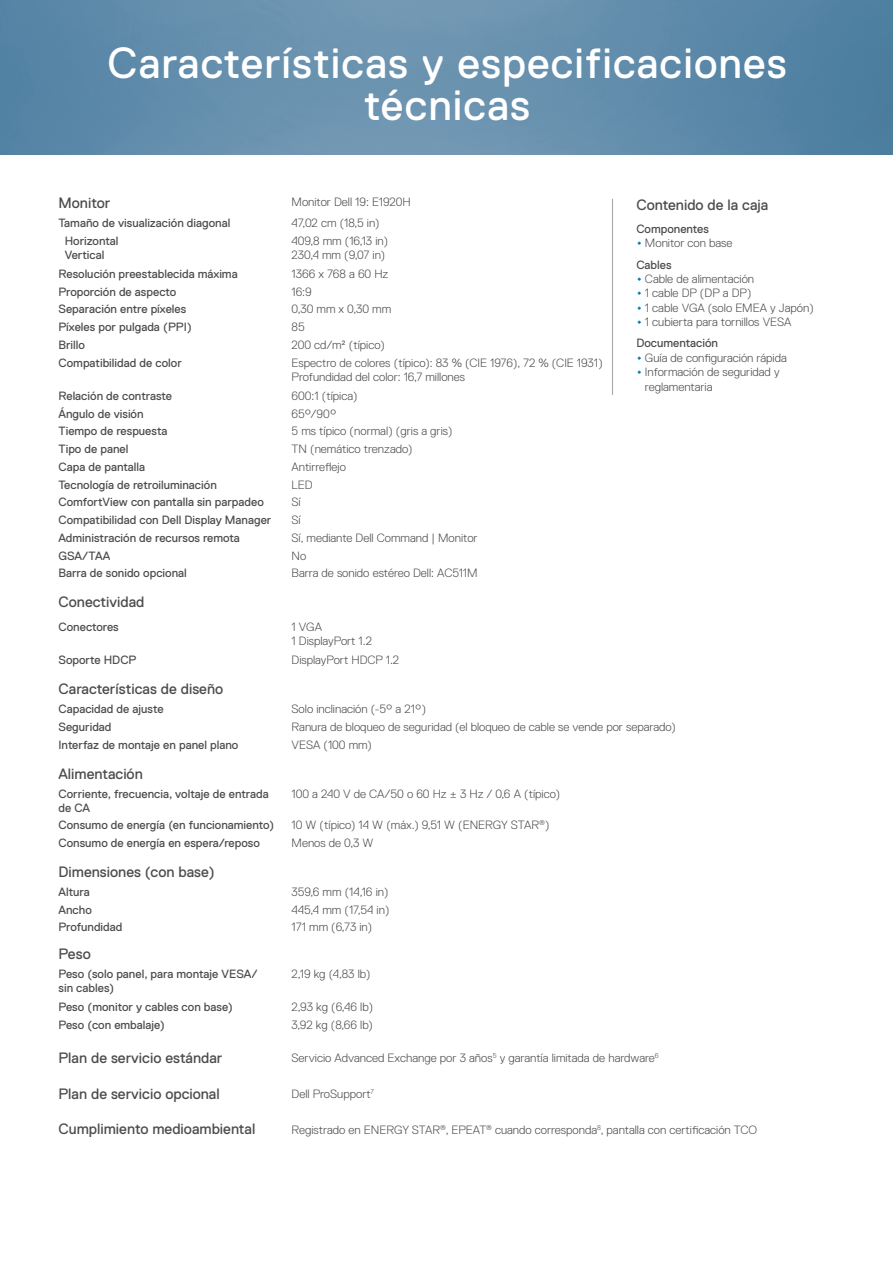
<style>
.page{position:relative;width:893px;height:1263px;background:#fff}
.page>*{position:absolute;margin:0;border:0;box-sizing:border-box;transform-origin:0 0}
.t1{font:43.5px/42px "Dell Replica";letter-spacing:.025em;color:#fff;text-align:center}
.t2{font:15px "Dell Replica";color:#4b4c4d}
.Spec_body{font:300 12px/14.4px "Dell Replica";color:#4b4c4d}
.Spec_body-2{font:12px/14.4px "Dell Replica";color:#4b4c4d}
.What_s_in_the_box{font:12px "Dell Replica";color:#4b4c4d}
.s1{font-weight:400;font-size:15px;color:#007bc2}
</style>
<div class="page">
<hr style="left:612px;top:199px;width:1px;height:196px;background:#a8a9ad">
<img style="left:0;top:0;width:893px;height:155px">
<p class="t1" style="left:108px;top:42px;width:681px">Características y especificaciones técnicas</p>
<p class="t2" style="left:59px;top:195px;width:53px">Monitor</p>
<p class="Spec_body" style="left:292px;top:195px;width:121px">Monitor Dell 19: E1920H</p>
<p class="Spec_body-2" style="left:59px;top:216px;width:173px">Tamaño de visualización diagonal</p>
<p class="Spec_body" style="left:292px;top:216px;width:90px">47,02 cm (18,5 in)</p>
<p class="Spec_body-2" style="left:65px;top:234px;width:55px">Horizontal</p>
<p class="Spec_body-2" style="left:65px;top:248px;width:41px">Vertical</p>
<p class="t2" style="left:636px;top:197px;width:133px">Contenido de la caja</p>
<p class="What_s_in_the_box" style="left:636px;top:222px;width:74px">Componentes</p>
<p class="Spec_body" style="left:636px;top:236px;width:98px"><span class="s1">•</span> Monitor con base</p>
<p class="What_s_in_the_box" style="left:636px;top:258px;width:37px">Cables</p>
<p class="Spec_body" style="left:636px;top:272px;width:119px"><span class="s1">•</span> Cable de alimentación</p>
<p class="Spec_body" style="left:636px;top:286px;width:117px"><span class="s1">•</span> 1 cable DP (DP a DP)</p>
<p class="Spec_body" style="left:636px;top:300px;width:179px"><span class="s1">•</span> 1 cable VGA (solo EMEA y Japón)</p>
<p class="Spec_body" style="left:636px;top:315px;width:157px"><span class="s1">•</span> 1 cubierta para tornillos VESA</p>
<p class="What_s_in_the_box" style="left:636px;top:336px;width:83px">Documentación</p>
<p class="Spec_body" style="left:636px;top:350px;width:152px"><span class="s1">•</span> Guía de configuración rápida</p>
<p class="Spec_body" style="left:645px;top:365px;width:136px;text-indent:-9px"><span class="s1">•</span> Información de seguridad y reglamentaria</p>
<p class="Spec_body" style="left:292px;top:234px;width:98px">409,8 mm (16,13 in)</p>
<p class="Spec_body" style="left:292px;top:248px;width:95px">230,4 mm (9,07 in)</p>
<p class="Spec_body-2" style="left:59px;top:267px;width:181px">Resolución preestablecida máxima</p>
<p class="Spec_body" style="left:292px;top:267px;width:98px">1366 x 768 a 60 Hz</p>
<p class="Spec_body-2" style="left:59px;top:284px;width:119px">Proporción de aspecto</p>
<p class="Spec_body" style="left:292px;top:284px;width:22px">16:9</p>
<p class="Spec_body-2" style="left:59px;top:302px;width:129px">Separación entre píxeles</p>
<p class="Spec_body" style="left:292px;top:302px;width:101px">0,30 mm x 0,30 mm</p>
<p class="Spec_body-2" style="left:59px;top:320px;width:135px">Píxeles por pulgada (PPI)</p>
<p class="Spec_body" style="left:292px;top:320px;width:15px">85</p>
<p class="Spec_body-2" style="left:59px;top:338px;width:28px">Brillo</p>
<p class="Spec_body" style="left:292px;top:338px;width:95px">200 cd/m² (típico)</p>
<p class="Spec_body-2" style="left:59px;top:355px;width:125px">Compatibilidad de color</p>
<p class="Spec_body" style="left:292px;top:355px;width:313px">Espectro de colores (típico): 83 % (CIE 1976), 72 % (CIE 1931)</p>
<p class="Spec_body" style="left:292px;top:370px;width:175px">Profundidad del color: 16,7 millones</p>
<p class="Spec_body-2" style="left:59px;top:388px;width:115px">Relación de contraste</p>
<p class="Spec_body" style="left:292px;top:388px;width:67px">600:1 (típica)</p>
<p class="Spec_body-2" style="left:59px;top:406px;width:87px">Ángulo de visión</p>
<p class="Spec_body" style="left:292px;top:406px;width:47px">65°/90°</p>
<p class="Spec_body-2" style="left:59px;top:424px;width:110px">Tiempo de respuesta</p>
<p class="Spec_body" style="left:292px;top:424px;width:162px">5 ms típico (normal) (gris a gris)</p>
<p class="Spec_body-2" style="left:59px;top:442px;width:71px">Tipo de panel</p>
<p class="Spec_body" style="left:292px;top:442px;width:123px">TN (nemático trenzado)</p>
<p class="Spec_body-2" style="left:59px;top:460px;width:88px">Capa de pantalla</p>
<p class="Spec_body" style="left:292px;top:460px;width:56px">Antirreflejo</p>
<p class="Spec_body-2" style="left:59px;top:477px;width:160px">Tecnología de retroiluminación</p>
<p class="Spec_body" style="left:292px;top:477px;width:22px">LED</p>
<p class="Spec_body-2" style="left:59px;top:495px;width:207px">ComfortView con pantalla sin parpadeo</p>
<p class="Spec_body" style="left:292px;top:495px;width:11px">Sí</p>
<p class="Spec_body-2" style="left:59px;top:513px;width:214px">Compatibilidad con Dell Display Manager</p>
<p class="Spec_body" style="left:292px;top:513px;width:11px">Sí</p>
<p class="Spec_body-2" style="left:59px;top:531px;width:183px">Administración de recursos remota</p>
<p class="Spec_body" style="left:292px;top:531px;width:188px">Sí, mediante Dell Command | Monitor</p>
<p class="Spec_body-2" style="left:59px;top:548px;width:53px">GSA/TAA</p>
<p class="Spec_body" style="left:292px;top:548px;width:16px">No</p>
<p class="Spec_body-2" style="left:59px;top:566px;width:130px">Barra de sonido opcional</p>
<p class="Spec_body" style="left:292px;top:566px;width:187px">Barra de sonido estéreo Dell: AC511M</p>
<p class="t2" style="left:59px;top:594px;width:87px">Conectividad</p>
<p class="Spec_body-2" style="left:59px;top:620px;width:62px">Conectores</p>
<p class="Spec_body" style="left:292px;top:620px;width:32px">1 VGA</p>
<p class="Spec_body" style="left:292px;top:634px;width:82px">1 DisplayPort 1.2</p>
<p class="Spec_body-2" style="left:59px;top:653px;width:79px">Soporte HDCP</p>
<p class="Spec_body" style="left:292px;top:653px;width:109px">DisplayPort HDCP 1.2</p>
<p class="t2" style="left:59px;top:680px;width:166px">Características de diseño</p>
<p class="Spec_body-2" style="left:59px;top:702px;width:107px">Capacidad de ajuste</p>
<p class="Spec_body" style="left:292px;top:702px;width:136px">Solo inclinación (-5° a 21°)</p>
<p class="Spec_body-2" style="left:59px;top:720px;width:55px">Seguridad</p>
<p class="Spec_body" style="left:292px;top:720px;width:386px">Ranura de bloqueo de seguridad (el bloqueo de cable se vende por separado)</p>
<p class="Spec_body-2" style="left:59px;top:737px;width:181px">Interfaz de montaje en panel plano</p>
<p class="Spec_body" style="left:292px;top:737px;width:82px">VESA (100 mm)</p>
<p class="t2" style="left:59px;top:765px;width:86px">Alimentación</p>
<p class="Spec_body-2" style="left:59px;top:787px;width:212px">Corriente, frecuencia, voltaje de entrada de CA</p>
<p class="Spec_body" style="left:292px;top:787px;width:270px">100 a 240 V de CA/50 o 60 Hz ± 3 Hz / 0,6 A (típico)</p>
<p class="Spec_body-2" style="left:59px;top:818px;width:217px">Consumo de energía (en funcionamiento)</p>
<p class="Spec_body" style="left:292px;top:818px;width:259px">10 W (típico) 14 W (máx.) 9,51 W (ENERGY STAR<sup>®</sup>)</p>
<p class="Spec_body-2" style="left:59px;top:835px;width:203px">Consumo de energía en espera/reposo</p>
<p class="Spec_body" style="left:292px;top:835px;width:83px">Menos de 0,3 W</p>
<p class="t2" style="left:59px;top:863px;width:158px">Dimensiones (con base)</p>
<p class="Spec_body-2" style="left:59px;top:885px;width:33px">Altura</p>
<p class="Spec_body" style="left:292px;top:885px;width:98px">359,6 mm (14,16 in)</p>
<p class="Spec_body-2" style="left:59px;top:902px;width:35px">Ancho</p>
<p class="Spec_body" style="left:292px;top:902px;width:99px">445,4 mm (17,54 in)</p>
<p class="Spec_body-2" style="left:59px;top:920px;width:65px">Profundidad</p>
<p class="Spec_body" style="left:292px;top:920px;width:82px">171 mm (6,73 in)</p>
<p class="t2" style="left:59px;top:945px;width:34px">Peso</p>
<p class="Spec_body-2" style="left:59px;top:966px;width:200px">Peso (solo panel, para montaje VESA/ sin cables)</p>
<p class="Spec_body" style="left:292px;top:966px;width:80px">2,19 kg (4,83 lb)</p>
<p class="Spec_body-2" style="left:59px;top:999px;width:176px">Peso (monitor y cables con base)</p>
<p class="Spec_body" style="left:292px;top:999px;width:83px">2,93 kg (6,46 lb)</p>
<p class="Spec_body-2" style="left:59px;top:1017px;width:108px">Peso (con embalaje)</p>
<p class="Spec_body" style="left:292px;top:1017px;width:83px">3,92 kg (8,66 lb)</p>
<p class="t2" style="left:59px;top:1049px;width:165px">Plan de servicio estándar</p>
<p class="Spec_body" style="left:292px;top:1051px;width:369px">Servicio Advanced Exchange por 3 años<sup>5</sup> y garantía limitada de hardware<sup>6</sup></p>
<p class="t2" style="left:59px;top:1085px;width:163px">Plan de servicio opcional</p>
<p class="Spec_body" style="left:292px;top:1087px;width:84px">Dell ProSupport<sup>7</sup></p>
<p class="t2" style="left:59px;top:1121px;width:198px">Cumplimiento medioambiental</p>
<p class="Spec_body" style="left:292px;top:1123px;width:467px">Registrado en ENERGY STAR<sup>®</sup>, EPEAT<sup>®</sup> cuando corresponda<sup>8</sup>, pantalla con certificación TCO</p>
</div>
